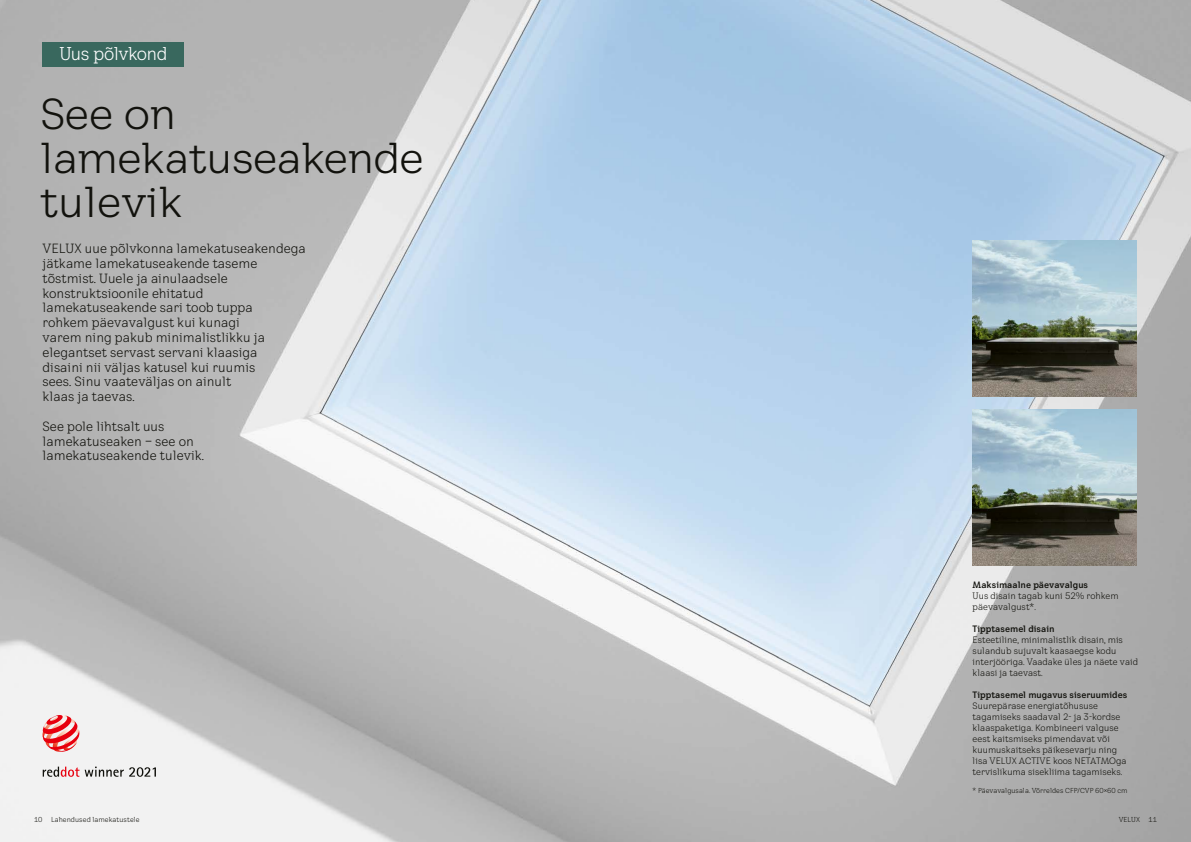
<style>
.page{position:relative;width:1191px;height:842px;background:#fff}
.page>*{position:absolute;margin:0;border:0;box-sizing:border-box;transform-origin:0 0}
.t1{font:42px/44px "VELUX Transform Headline";letter-spacing:-.01em;color:#12120d}
.t2{font:18px "VELUX Transform";letter-spacing:-.035em;color:#fff}
.t3{font:13px/14.8px "VELUX Transform";color:#12120d}
.t4{font:9px/11px "VELUX Transform";color:#12120d}
.t5{font:700 9px "VELUX Transform";color:#12120d}
.t6{font:7px "VELUX Transform";color:#12120d}
</style>
<div class="page">
<img style="left:0;top:0;width:1191px;height:842px">
<img style="left:972px;top:241px;width:164px;height:156px">
<img style="left:972px;top:409px;width:164px;height:156px">
<svg style="left:85px;top:767px;width:71px;height:10px"></svg>
<svg style="left:43px;top:767px;width:36px;height:10px"></svg>
<svg style="left:43px;top:715px;width:36px;height:37px"></svg>
<div style="left:43px;top:43px;width:141px;height:24px;background:#39685e"></div>
<h2 class="t2" style="left:59px;top:43px;width:110px">Uus põlvkond</h2>
<h1 class="t1" style="left:40px;top:91px;width:385px">See on lamekatuseakende tulevik</h1>
<p class="t3" style="left:43px;top:241px;width:265px">VELUX uue põlvkonna lamekatuseakendega jätkame lamekatuseakende taseme tõstmist. Uuele ja ainulaadsele konstruktsioonile ehitatud lamekatuseakende sari toob tuppa<br>rohkem päevavalgust kui kunagi<br>varem ning pakub minimalistlikku ja elegantset servast servani klaasiga<br>disaini nii väljas katusel kui ruumis<br>sees. Sinu vaateväljas on ainult<br>klaas ja taevas.</p>
<p class="t3" style="left:43px;top:418px;width:163px">See pole lihtsalt uus lamekatuseaken – see on lamekatuseakende tulevik.</p>
<p class="t5" style="left:972px;top:579px;width:117px">Maksimaalne päevavalgus</p>
<p class="t4" style="left:972px;top:590px;width:147px">Uus disain tagab kuni 52% rohkem päevavalgust*.</p>
<p class="t5" style="left:972px;top:623px;width:83px">Tipptasemel disain</p>
<p class="t4" style="left:972px;top:634px;width:167px">Esteetiline, minimalistlik disain, mis sulandub sujuvalt kaasaegse kodu interjööriga. Vaadake üles ja näete vaid klaasi ja taevast.</p>
<p class="t5" style="left:972px;top:689px;width:156px">Tipptasemel mugavus siseruumides</p>
<p class="t4" style="left:972px;top:700px;width:155px">Suurepärase energiatõhususe tagamiseks saadaval 2- ja 3-kordse klaaspaketiga. Kombineeri valguse eest kaitsmiseks pimendavat või kuumuskaitseks päikesevarju ning lisa VELUX ACTIVE koos NETATMOga tervislikuma sisekliima tagamiseks.</p>
<p class="t6" style="left:972px;top:786px;width:156px">* Päevavalgusala. Võrreldes CFP/CVP 60×60 cm</p>
<p class="t6" style="left:34px;top:815px;width:107px">10 Lahendused lamekatustele</p>
<p class="t6" style="left:1118px;top:815px;width:40px">VELUX 11</p>
</div>
